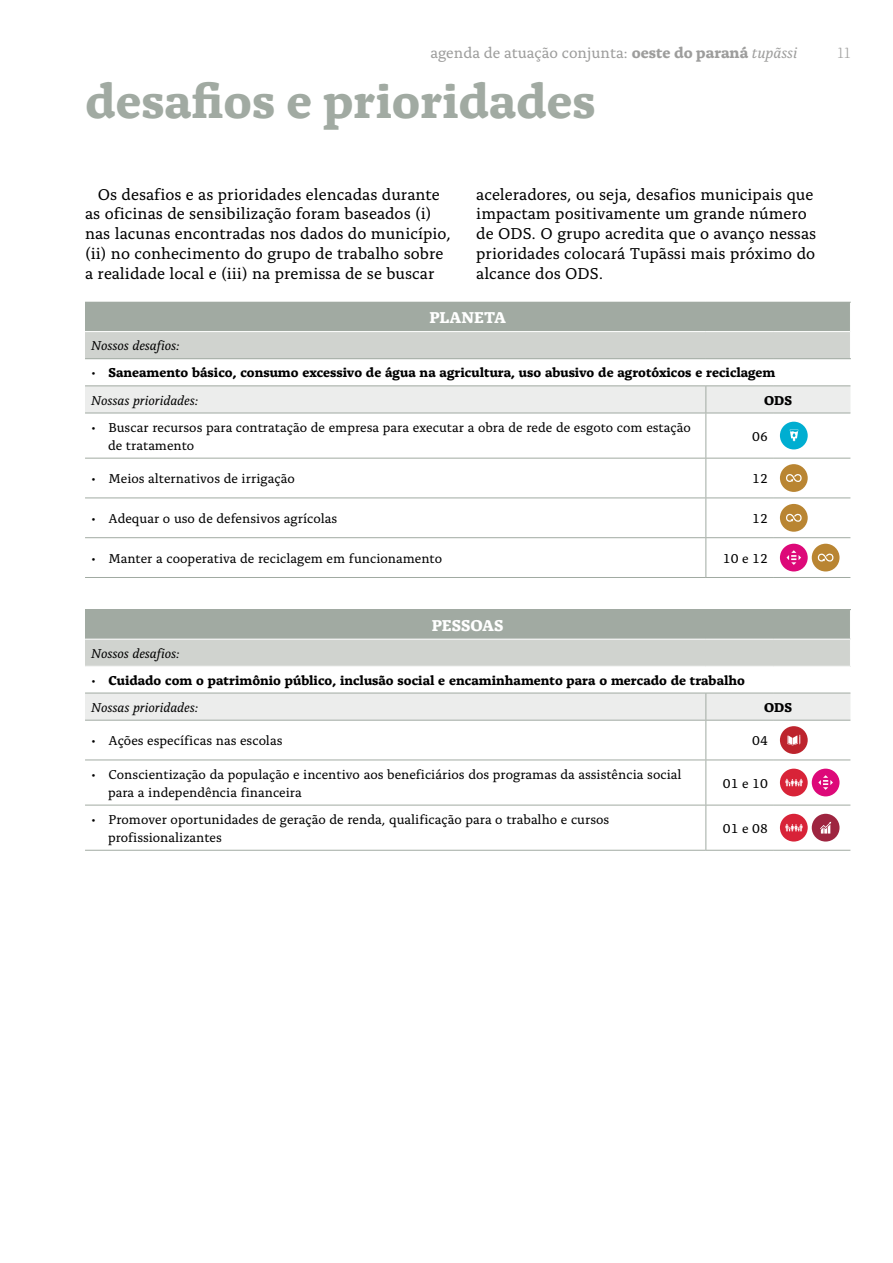
<style>
.page{position:relative;width:893px;height:1263px;background:#fff}
.page>*{position:absolute;margin:0;border:0;box-sizing:border-box;transform-origin:0 0}
.t1{font:700 49.5px "Alda OT";color:#a1aaa2}
.t2{font:300 21px "Alda OT";color:#9d9d9c}
.t3{font:16.5px/19.8px "Alda OT";color:#000}
.t4{font:700 16.5px "Alda OT";color:#fff}
.t5{font:15.6px "Alda OT";color:#9d9d9c}
.t6{font:13.5px/18px "Alda OT";color:#000}
.t7{font:700 13.5px/27.2px "Alda OT";color:#000}
.t8{font:italic 13.5px "Alda OT";color:#000}
.s1{font-weight:700}
.s2{font-style:italic}
.s3{font-weight:400}
.s4{font-weight:400;font-style:italic}
</style>
<div class="page">
<div style="left:85px;top:302px;width:765px;height:30px;background:#a1aaa2"></div>
<div style="left:85px;top:332px;width:765px;height:27px;background:#d0d3cf"></div>
<svg style="left:85px;top:386px;width:765px;height:27px;background:#e9eae9"></svg>
<hr style="left:85px;top:413px;width:621px;height:1px;background:#a1aaa2">
<hr style="left:705px;top:413px;width:1px;height:45px;background:#a1aaa2">
<hr style="left:85px;top:458px;width:621px;height:1px;background:#a1aaa2">
<hr style="left:706px;top:458px;width:68px;height:1px;background:#a1aaa2">
<hr style="left:705px;top:458px;width:1px;height:39px;background:#a1aaa2">
<hr style="left:774px;top:458px;width:76px;height:1px;background:#a1aaa2">
<hr style="left:85px;top:497px;width:621px;height:1px;background:#a1aaa2">
<hr style="left:706px;top:497px;width:68px;height:1px;background:#a1aaa2">
<hr style="left:705px;top:498px;width:1px;height:39px;background:#a1aaa2">
<hr style="left:774px;top:497px;width:76px;height:1px;background:#a1aaa2">
<hr style="left:85px;top:537px;width:621px;height:1px;background:#a1aaa2">
<hr style="left:706px;top:537px;width:68px;height:1px;background:#a1aaa2">
<hr style="left:705px;top:538px;width:1px;height:39px;background:#a1aaa2">
<hr style="left:774px;top:537px;width:76px;height:1px;background:#a1aaa2">
<hr style="left:85px;top:577px;width:621px;height:1px;background:#a1aaa2">
<hr style="left:706px;top:413px;width:68px;height:1px;background:#a1aaa2">
<hr style="left:774px;top:413px;width:76px;height:1px;background:#a1aaa2">
<hr style="left:706px;top:577px;width:68px;height:1px;background:#a1aaa2">
<hr style="left:774px;top:577px;width:76px;height:1px;background:#a1aaa2">
<hr style="left:774px;top:302px;width:77px;height:1px;background:#a1aaa2">
<hr style="left:85px;top:331px;width:621px;height:1px;background:#fff">
<hr style="left:706px;top:331px;width:68px;height:1px;background:#fff">
<hr style="left:774px;top:331px;width:77px;height:1px;background:#fff">
<hr style="left:85px;top:385px;width:621px;height:1px;background:#a1aaa2">
<hr style="left:706px;top:385px;width:68px;height:1px;background:#a1aaa2">
<hr style="left:774px;top:385px;width:76px;height:1px;background:#a1aaa2">
<hr style="left:85px;top:358px;width:621px;height:1px;background:#a1aaa2">
<hr style="left:706px;top:358px;width:68px;height:1px;background:#a1aaa2">
<hr style="left:774px;top:358px;width:77px;height:1px;background:#a1aaa2">
<svg style="left:780px;top:422px;width:28px;height:27px"></svg>
<svg style="left:780px;top:464px;width:28px;height:28px"></svg>
<svg style="left:780px;top:504px;width:28px;height:28px"></svg>
<div style="left:780px;top:544px;width:28px;height:27px;background:#dd0979;border-radius:50%"></div>
<svg style="left:786px;top:550px;width:15px;height:15px"></svg>
<svg style="left:812px;top:544px;width:27px;height:27px"></svg>
<div style="left:85px;top:610px;width:765px;height:29px;background:#a1aaa2"></div>
<div style="left:85px;top:639px;width:765px;height:27px;background:#d0d3cf"></div>
<div style="left:85px;top:693px;width:765px;height:27px;background:#ecedec"></div>
<hr style="left:85px;top:720px;width:621px;height:1px;background:#a1aaa2">
<hr style="left:705px;top:720px;width:1px;height:39px;background:#a1aaa2">
<hr style="left:85px;top:759px;width:621px;height:1px;background:#a1aaa2">
<hr style="left:706px;top:759px;width:68px;height:1px;background:#a1aaa2">
<hr style="left:705px;top:760px;width:1px;height:45px;background:#a1aaa2">
<hr style="left:774px;top:759px;width:76px;height:1px;background:#a1aaa2">
<hr style="left:85px;top:805px;width:621px;height:1px;background:#a1aaa2">
<hr style="left:706px;top:805px;width:68px;height:1px;background:#a1aaa2">
<hr style="left:705px;top:805px;width:1px;height:45px;background:#a1aaa2">
<hr style="left:774px;top:805px;width:76px;height:1px;background:#a1aaa2">
<hr style="left:85px;top:850px;width:621px;height:1px;background:#a1aaa2">
<hr style="left:706px;top:850px;width:68px;height:1px;background:#a1aaa2">
<hr style="left:774px;top:850px;width:76px;height:1px;background:#a1aaa2">
<hr style="left:706px;top:693px;width:68px;height:1px;background:#a1aaa2">
<hr style="left:774px;top:693px;width:76px;height:1px;background:#a1aaa2">
<hr style="left:706px;top:720px;width:68px;height:1px;background:#a1aaa2">
<hr style="left:774px;top:720px;width:76px;height:1px;background:#a1aaa2">
<hr style="left:85px;top:609px;width:621px;height:1px;background:#a1aaa2">
<hr style="left:706px;top:609px;width:68px;height:1px;background:#a1aaa2">
<hr style="left:774px;top:609px;width:77px;height:1px;background:#a1aaa2">
<hr style="left:85px;top:639px;width:621px;height:1px;background:#fff">
<hr style="left:706px;top:639px;width:68px;height:1px;background:#fff">
<hr style="left:774px;top:639px;width:77px;height:1px;background:#fff">
<svg style="left:780px;top:726px;width:28px;height:28px"></svg>
<svg style="left:780px;top:769px;width:28px;height:27px"></svg>
<div style="left:812px;top:769px;width:27px;height:27px;background:#dd0979;border-radius:50%"></div>
<svg style="left:818px;top:775px;width:15px;height:15px"></svg>
<svg style="left:780px;top:814px;width:59px;height:27px"></svg>
<p class="t5" style="left:430px;top:47px;width:368px">agenda de atuação conjunta: <span class="s1">oeste do paraná</span> <span class="s2">tupãssi</span></p>
<h2 class="t2" style="left:837px;top:43px;width:14px">11</h2>
<h1 class="t1" style="left:85px;top:81px;width:512px">desafios e prioridades</h1>
<p class="t3" style="left:85px;top:186px;width:367px;text-indent:13px">Os desafios e as prioridades elencadas durante as oficinas de sensibilização foram baseados (i) nas lacunas encontradas nos dados do município, (ii) no conhecimento do grupo de trabalho sobre a realidade local e (iii) na premissa de se buscar</p>
<p class="t3" style="left:476px;top:186px;width:341px">aceleradores, ou seja, desafios municipais que impactam positivamente um grande número de ODS. O grupo acredita que o avanço nessas prioridades colocará Tupãssi mais próximo do alcance dos ODS.</p>
<p class="t4" style="left:429px;top:311px;width:78px">PLANETA</p>
<p class="t8" style="left:91px;top:340px;width:90px">Nossos desafios:</p>
<p class="t7" style="left:91px;top:360px;width:686px"><span class="s3">•</span> Saneamento básico, consumo excessivo de água na agricultura, uso abusivo de agrotóxicos e reciclagem<br><span class="s4">Nossas prioridades:</span></p>
<p class="t7" style="left:764px;top:388px;width:29px">ODS</p>
<p class="t6" style="left:108px;top:419px;width:584px;text-indent:-17px">• Buscar recursos para contratação de empresa para executar a obra de rede de esgoto com estação de tratamento</p>
<p class="t6" style="left:752px;top:428px;width:17px">06</p>
<p class="t6" style="left:91px;top:471px;width:205px">• Meios alternativos de irrigação</p>
<p class="t6" style="left:752px;top:471px;width:17px">12</p>
<p class="t6" style="left:91px;top:510px;width:248px">• Adequar o uso de defensivos agrícolas</p>
<p class="t6" style="left:752px;top:510px;width:17px">12</p>
<p class="t6" style="left:91px;top:550px;width:353px">• Manter a cooperativa de reciclagem em funcionamento</p>
<p class="t6" style="left:723px;top:550px;width:47px">10 e 12</p>
<p class="t4" style="left:432px;top:618px;width:73px">PESSOAS</p>
<p class="t8" style="left:91px;top:648px;width:90px">Nossos desafios:</p>
<p class="t7" style="left:91px;top:667px;width:655px"><span class="s3">•</span> Cuidado com o patrimônio público, inclusão social e encaminhamento para o mercado de trabalho<br><span class="s4">Nossas prioridades:</span></p>
<p class="t7" style="left:764px;top:695px;width:29px">ODS</p>
<p class="t6" style="left:91px;top:733px;width:193px">• Ações específicas nas escolas</p>
<p class="t6" style="left:752px;top:733px;width:17px">04</p>
<p class="t6" style="left:108px;top:766px;width:575px;text-indent:-17px">• Conscientização da população e incentivo aos beneficiários dos programas da assistência social para a independência financeira</p>
<p class="t6" style="left:723px;top:775px;width:47px">01 e 10</p>
<p class="t6" style="left:108px;top:811px;width:503px;text-indent:-17px">• Promover oportunidades de geração de renda, qualificação para o trabalho e cursos profissionalizantes</p>
<p class="t6" style="left:723px;top:820px;width:47px">01 e 08</p>
</div>
